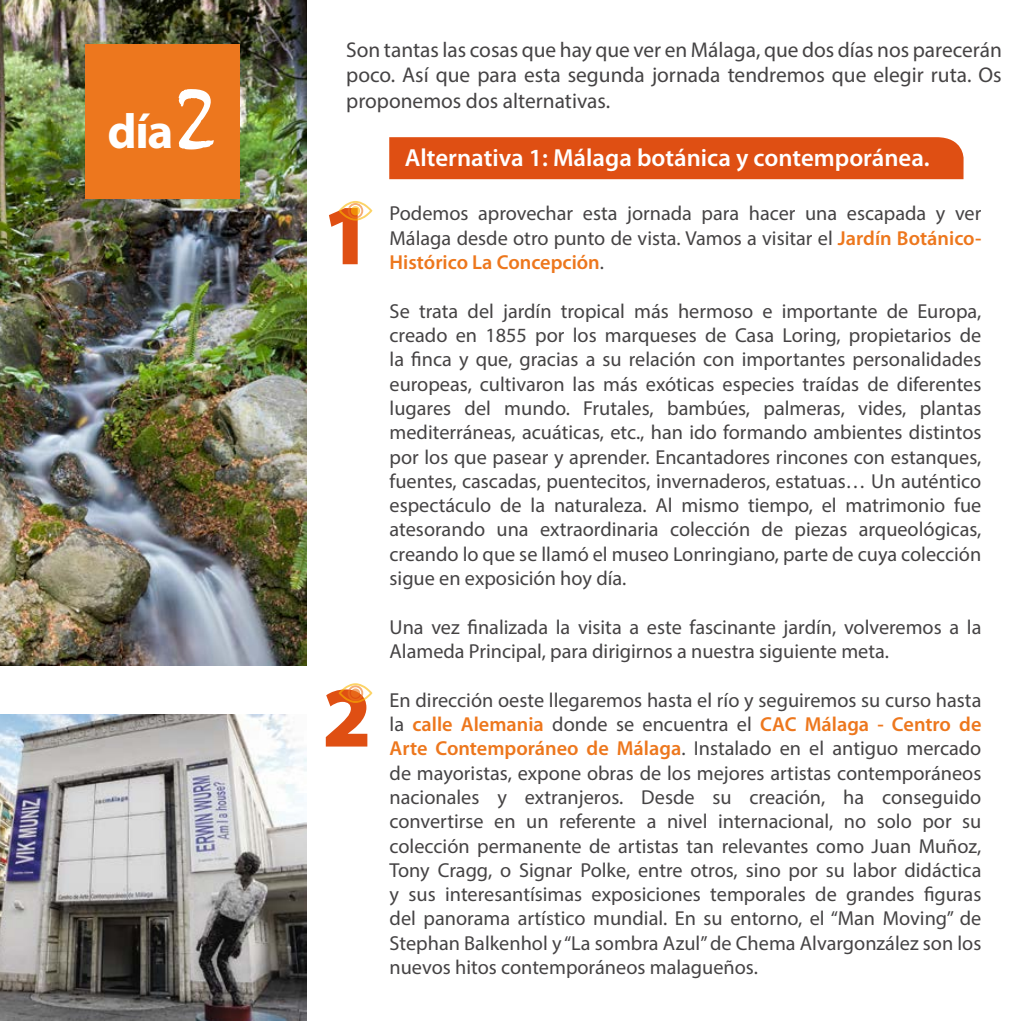
<style>
.page{position:relative;width:1021px;height:1021px;background:#fff}
.page>*{position:absolute;margin:0;border:0;box-sizing:border-box;transform-origin:0 0}
.t1{font:900 86.4px "Myriad Pro";color:#df4f13}
.t2{font:700 49.05px "Myriad Pro";color:#fff}
.t3{font:600 24.75px "Myriad Pro";color:#fff}
.t4{font:21.38px/25.7px "Myriad Pro";color:#454344;text-align:justify}
.t5{font:20.25px/24.3px "Myriad Pro";color:#454344;text-align:justify}
.s1{font-weight:600;color:#ed771d}
</style>
<div class="page">
<div style="left:389px;top:137px;width:574px;height:42px;background:#df4f13"></div>
<img style="left:0;top:0;width:306px;height:665px">
<div style="left:86px;top:44px;width:154px;height:155px;background:#ed771e"></div>
<svg style="left:338px;top:201px;width:34px;height:19px"></svg>
<svg style="left:338px;top:683px;width:34px;height:20px"></svg>
<img style="left:0;top:714px;width:306px;height:306px">
<h2 class="t2" style="left:108px;top:104px;width:67px">día</h2>
<p class="t4" style="left:346px;top:36px;width:657px">Son tantas las cosas que hay que ver en Málaga, que dos días nos parecerán poco. Así que para esta segunda jornada tendremos que elegir ruta. Os proponemos dos alternativas.</p>
<h1 class="t1" style="left:322px;top:186px;width:51px">1</h1>
<h1 class="t1" style="left:322px;top:668px;width:51px">2</h1>
<p class="t3" style="left:405px;top:144px;width:526px">Alternativa 1: Málaga botánica y contemporánea.</p>
<p class="t5" style="left:389px;top:201px;width:593px">Podemos aprovechar esta jornada para hacer una escapada y ver Málaga desde otro punto de vista. Vamos a visitar el <span class="s1">Jardín Botánico-Histórico La Concepción</span>.</p>
<p class="t5" style="left:389px;top:298px;width:593px">Se trata del jardín tropical más hermoso e importante de Europa, creado en 1855 por los marqueses de Casa Loring, propietarios de la finca y que, gracias a su relación con importantes personalidades europeas, cultivaron las más exóticas especies traídas de diferentes lugares del mundo. Frutales, bambúes, palmeras, vides, plantas mediterráneas, acuáticas, etc., han ido formando ambientes distintos por los que pasear y aprender. Encantadores rincones con estanques, fuentes, cascadas, puentecitos, invernaderos, estatuas… Un auténtico espectáculo de la naturaleza. Al mismo tiempo, el matrimonio fue atesorando una extraordinaria colección de piezas arqueológicas, creando lo que se llamó el museo Lonringiano, parte de cuya colección sigue en exposición hoy día.</p>
<p class="t5" style="left:389px;top:614px;width:593px">Una vez finalizada la visita a este fascinante jardín, volveremos a la<br>Alameda Principal, para dirigirnos a nuestra siguiente meta.</p>
<p class="t5" style="left:389px;top:687px;width:593px">En dirección oeste llegaremos hasta el río y seguiremos su curso hasta la <span class="s1">calle Alemania</span> donde se encuentra el <span class="s1">CAC Málaga - Centro de Arte Contemporáneo de Málaga</span>. Instalado en el antiguo mercado de mayoristas, expone obras de los mejores artistas contemporáneos nacionales y extranjeros. Desde su creación, ha conseguido convertirse en un referente a nivel internacional, no solo por su colección permanente de artistas tan relevantes como Juan Muñoz, Tony Cragg, o Signar Polke, entre otros, sino por su labor didáctica y sus interesantísimas exposiciones temporales de grandes figuras del panorama artístico mundial. En su entorno, el “Man Moving” de Stephan Balkenhol y “La sombra Azul” de Chema Alvargonzález son los nuevos hitos contemporáneos malagueños.</p>
</div>
